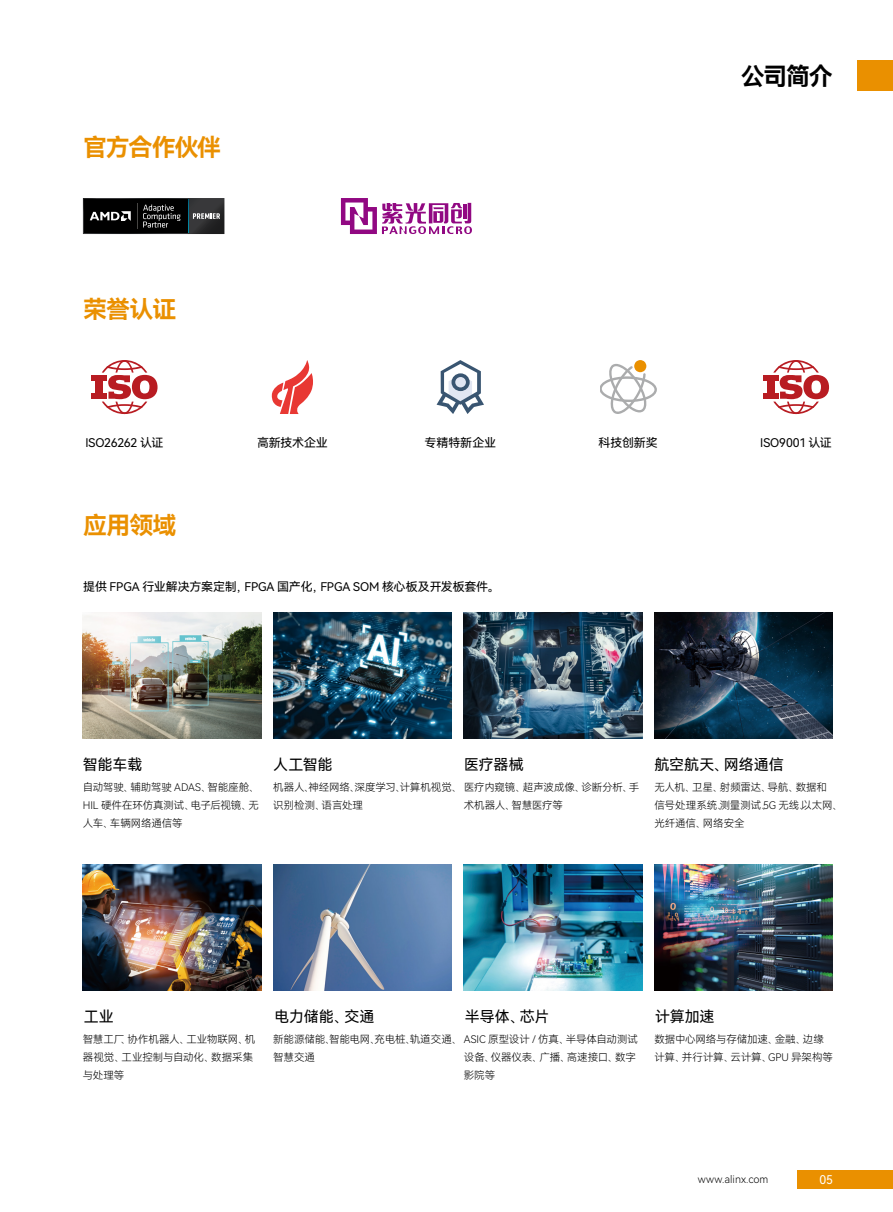
<style>
.page{position:relative;width:893px;height:1212px;background:#fff}
.page>*{position:absolute;margin:0;border:0;box-sizing:border-box;transform-origin:0 0}
._16点_左对齐_Bold{font:24px "Harmony OS Sans SC Bold";letter-spacing:-.045em;color:#ea9000}
.背书脊对齐{font:24px "Harmony OS Sans SC Bold";color:#000}
._10_点左对齐黑{font:15px "Harmony OS Sans SC";letter-spacing:-.005em;color:#000}
.正文段落{font:12px "Harmony OS Sans SC";letter-spacing:-.01em;color:#000}
._8点_居中_regular_标识标题{font:12px "Harmony OS Sans SC";letter-spacing:-.015em;color:#000}
.t1{font:12px "Harmony OS Sans SC";color:#fff}
.正文段落-2{font:10.5px/18px "Harmony OS Sans SC Light";letter-spacing:-.01em;color:#000}
.正文段落-3{font:10.5px "Harmony OS Sans SC Light";letter-spacing:-.03em;color:#000}
</style>
<div class="page">
<img style="left:273px;top:612px;width:179px;height:126px">
<img style="left:83px;top:612px;width:178px;height:126px">
<img style="left:464px;top:612px;width:178px;height:126px">
<img style="left:273px;top:864px;width:179px;height:126px">
<img style="left:464px;top:864px;width:178px;height:126px">
<img style="left:654px;top:864px;width:179px;height:126px">
<img style="left:83px;top:864px;width:178px;height:126px">
<img style="left:654px;top:612px;width:179px;height:126px">
<svg style="left:272px;top:360px;width:41px;height:54px"></svg>
<svg style="left:600px;top:360px;width:56px;height:54px"></svg>
<svg style="left:437px;top:360px;width:47px;height:54px"></svg>
<div style="left:763px;top:375px;width:15px;height:6px;background:#b81c22"></div>
<div style="left:763px;top:393px;width:15px;height:6px;background:#b81c22"></div>
<div style="left:767px;top:380px;width:7px;height:16px;background:#b81c22"></div>
<svg style="left:773px;top:360px;width:56px;height:54px"></svg>
<div style="left:92px;top:375px;width:15px;height:6px;background:#b81c22"></div>
<div style="left:92px;top:393px;width:15px;height:6px;background:#b81c22"></div>
<div style="left:95px;top:380px;width:8px;height:16px;background:#b81c22"></div>
<svg style="left:102px;top:360px;width:56px;height:54px"></svg>
<svg style="left:83px;top:198px;width:141px;height:36px;background:#252626"></svg>
<svg style="left:341px;top:198px;width:131px;height:36px"></svg>
<div style="left:797px;top:1170px;width:96px;height:18px;background:#ea9000"></div>
<div style="left:858px;top:60px;width:35px;height:30px;background:#ea9000"></div>
<p class="_16点_左对齐_Bold" style="left:83px;top:130px;width:140px">官方合作伙伴</p>
<p class="_16点_左对齐_Bold" style="left:83px;top:292px;width:95px">荣誉认证</p>
<p class="背书脊对齐" style="left:741px;top:59px;width:94px">公司简介</p>
<p class="_8点_居中_regular_标识标题" style="left:85px;top:434px;width:80px">ISO26262 认证</p>
<p class="_8点_居中_regular_标识标题" style="left:257px;top:434px;width:72px">高新技术企业</p>
<p class="_8点_居中_regular_标识标题" style="left:424px;top:434px;width:73px">专精特新企业</p>
<p class="_8点_居中_regular_标识标题" style="left:598px;top:434px;width:61px">科技创新奖</p>
<p class="_8点_居中_regular_标识标题" style="left:760px;top:434px;width:73px">ISO9001 认证</p>
<p class="_16点_左对齐_Bold" style="left:83px;top:508px;width:95px">应用领域</p>
<p class="正文段落" style="left:83px;top:578px;width:418px">提供 FPGA 行业解决方案定制，FPGA 国产化，FPGA SOM 核心板及开发板套件。</p>
<p class="_10_点左对齐黑" style="left:83px;top:754px;width:61px">智能车载</p>
<p class="_10_点左对齐黑" style="left:464px;top:754px;width:61px">医疗器械</p>
<p class="_10_点左对齐黑" style="left:273px;top:754px;width:61px">人工智能</p>
<p class="_10_点左对齐黑" style="left:654px;top:754px;width:131px">航空航天、网络通信</p>
<p class="正文段落-2" style="left:83px;top:778px;width:178px;text-align:justify">自动驾驶、辅助驾驶 ADAS、智能座舱、HIL 硬件在环仿真测试、电子后视镜、无人车、车辆网络通信等</p>
<p class="正文段落-2" style="left:273px;top:778px;width:367px">机器人、神经网络、深度学习、计算机视觉、医疗内窥镜、超声波成像、诊断分析、手识别检测、语言处理</p>
<p class="正文段落-3" style="left:464px;top:798px;width:101px">术机器人、智慧医疗等</p>
<p class="正文段落-2" style="left:654px;top:778px;width:190px">无人机、卫星、射频雷达、导航、数据和<br>信号处理系统、测量测试、5G 无线、以太网、光纤通信、网络安全</p>
<p class="_10_点左对齐黑" style="left:84px;top:1006px;width:32px">工业</p>
<p class="_10_点左对齐黑" style="left:274px;top:1006px;width:102px">电力储能、交通</p>
<p class="_10_点左对齐黑" style="left:465px;top:1006px;width:86px">半导体、芯片</p>
<p class="_10_点左对齐黑" style="left:655px;top:1006px;width:61px">计算加速</p>
<p class="正文段落-2" style="left:273px;top:1030px;width:366px">新能源储能、智能电网、充电桩、轨道交通、 ASIC 原型设计 / 仿真、半导体自动测试智慧交通</p>
<p class="正文段落-2" style="left:83px;top:1030px;width:174px">智慧工厂、协作机器人、工业物联网、机器视觉、工业控制与自动化、数据采集与处理等</p>
<p class="正文段落-2" style="left:654px;top:1030px;width:180px">数据中心网络与存储加速、金融、边缘计算、并行计算、云计算、GPU 异架构等</p>
<p class="正文段落-2" style="left:464px;top:1048px;width:174px">设备、仪器仪表、广播、高速接口、数字影院等</p>
<p class="正文段落-2" style="left:698px;top:1170px;width:72px">www.alinx.com</p>
<p class="t1" style="left:819px;top:1171px;width:15px">05</p>
</div>
